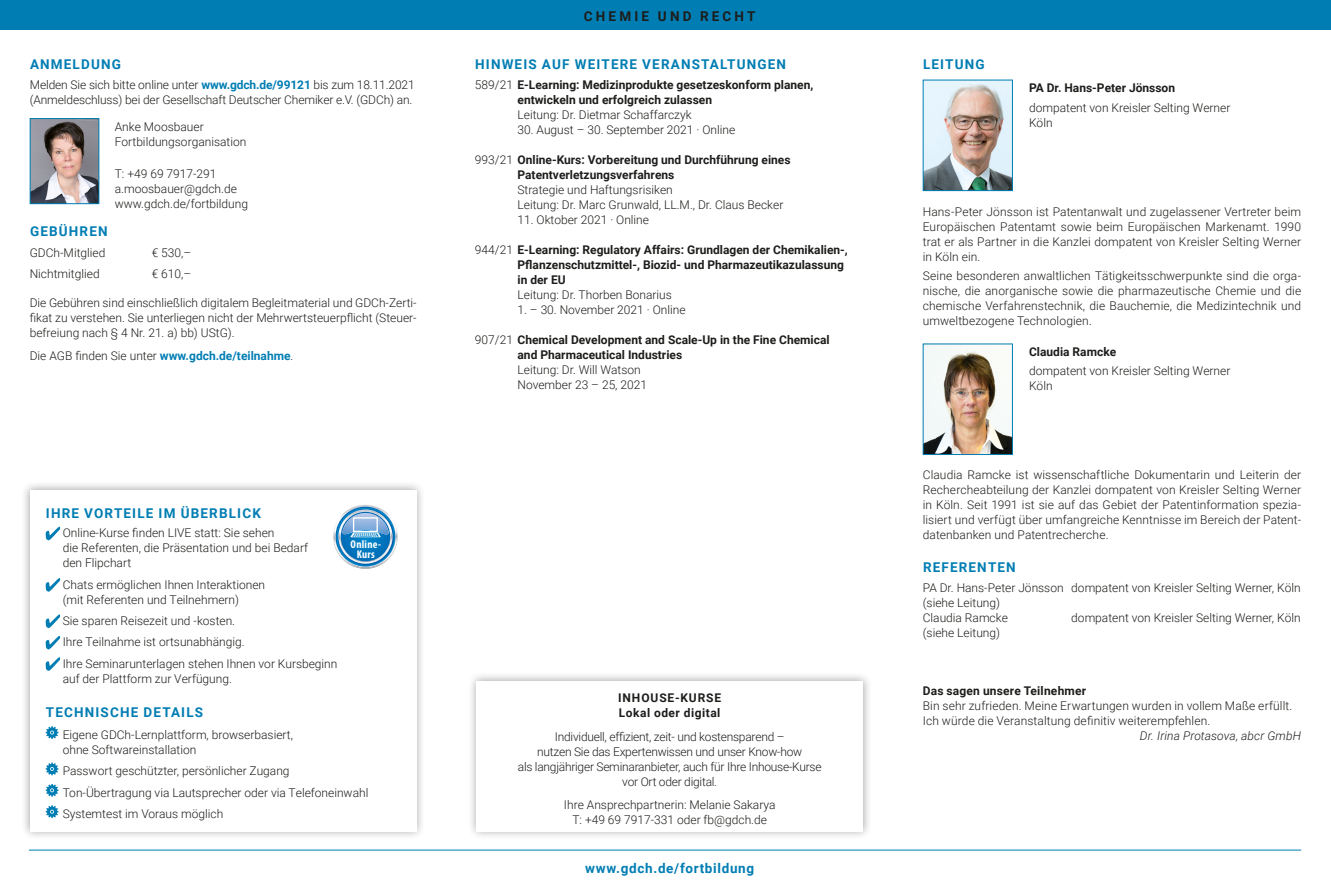
<style>
.page{position:relative;width:1331px;height:893px;background:#fff}
.page>*{position:absolute;margin:0;border:0;box-sizing:border-box;transform-origin:0 0}
.Headline{font:700 13.5px "Roboto";letter-spacing:.085em;color:#007db3}
.Headline-2{font:700 13.5px "Roboto";letter-spacing:.05em;color:#007db3}
.Kapitelüberschrift{font:700 13.5px "Roboto";letter-spacing:.235em;color:#1d1d1b}
.Body{font:300 12px/15px "Roboto";color:#1d1d1b;text-align:justify}
.Weitere_Kurse{font:700 12px/15px "Roboto";color:#1d1d1b}
.Body_Ziel_Inhalt_Ein{font:300 12px/15px "Roboto";color:#1d1d1b}
.Weitere_Kurse-2{font:300 12px "Roboto";color:#1d1d1b}
.Body-2{font:300 12px/15px "Roboto";letter-spacing:-.02em;color:#1d1d1b;text-align:center}
.Body_Adresse{font:300 12px/15px "Roboto";color:#1d1d1b}
.Body_Adresse_Namen{font:700 12px "Roboto";color:#1d1d1b}
.Headline-3{font:700 12px/15px "Roboto";letter-spacing:.04em;color:#1d1d1b}
.Body-3{font:italic 300 12px "Roboto";letter-spacing:.01em;color:#1d1d1b}
._05_Body{font:700 12px "Roboto";letter-spacing:.015em;color:#1d1d1b}
.t1{font:700 condensed 11.25px/9.6px "Myriad Pro";letter-spacing:.025em;color:#fff;text-align:center}
.s1{font-weight:700;color:#007db3}
.s2{font-weight:300}
</style>
<div class="page">
<hr style="left:29px;top:850px;width:1272px;height:1px;background:#007db3">
<div style="left:0;top:0;width:1331px;height:30px;background:#007db3"></div>
<img style="left:32px;top:120px;width:65px;height:82px">
<div style="left:30px;top:118px;width:69px;height:86px;border:1px solid #007db3"></div>
<div style="left:467px;top:672px;width:405px;height:168px;background:#1d1d1b;opacity:.4"></div>
<div style="left:476px;top:681px;width:387px;height:150px;background:#fff"></div>
<div style="left:21px;top:481px;width:405px;height:359px;background:#1d1d1b;opacity:.4"></div>
<div style="left:30px;top:490px;width:387px;height:341px;background:#fff"></div>
<svg style="left:333px;top:505px;width:65px;height:64px"></svg>
<svg style="left:46px;top:527px;width:14px;height:13px"></svg>
<svg style="left:46px;top:578px;width:14px;height:14px"></svg>
<svg style="left:46px;top:614px;width:14px;height:14px"></svg>
<svg style="left:46px;top:636px;width:14px;height:13px"></svg>
<svg style="left:46px;top:657px;width:14px;height:14px"></svg>
<svg style="left:46px;top:726px;width:12px;height:13px"></svg>
<svg style="left:46px;top:762px;width:12px;height:13px"></svg>
<svg style="left:46px;top:784px;width:12px;height:13px"></svg>
<svg style="left:46px;top:805px;width:12px;height:13px"></svg>
<img style="left:925px;top:82px;width:86px;height:107px">
<div style="left:923px;top:80px;width:90px;height:111px;border:1px solid #007db3"></div>
<img style="left:925px;top:346px;width:86px;height:107px">
<div style="left:923px;top:344px;width:90px;height:111px;border:1px solid #007db3"></div>
<p class="Headline" style="left:30px;top:55px;width:92px">ANMELDUNG</p>
<p class="Body" style="left:30px;top:76px;width:386px">Melden Sie sich bitte online unter <span class="s1">www.gdch.de/99121</span> bis zum 18.11.2021 (Anmeldeschluss) bei der Gesellschaft Deutscher Chemiker e.V. (GDCh) an.</p>
<p class="Body" style="left:115px;top:119px;width:90px">Anke Moosbauer</p>
<p class="Body" style="left:115px;top:134px;width:133px">Fortbildungsorganisation</p>
<p class="Body" style="left:115px;top:165px;width:103px">T: +49 69 7917-291</p>
<p class="Body" style="left:115px;top:180px;width:124px">a.moosbauer@gdch.de</p>
<p class="Body" style="left:115px;top:195px;width:135px">www.gdch.de/fortbildung</p>
<p class="Headline" style="left:30px;top:222px;width:79px">GEBÜHREN</p>
<p class="Body" style="left:30px;top:245px;width:77px">GDCh-Mitglied</p>
<p class="Body" style="left:152px;top:245px;width:41px">€ 530,–</p>
<p class="Body" style="left:30px;top:266px;width:71px">Nichtmitglied</p>
<p class="Body" style="left:152px;top:266px;width:41px">€ 610,–</p>
<p class="Body" style="left:30px;top:294px;width:388px">Die Gebühren sind einschließlich digitalem Begleitmaterial und GDCh-Zerti&shy;fikat zu verstehen. Sie unterliegen nicht der Mehrwertsteuerpflicht (Steuer&shy;befreiung nach § 4 Nr. 21. a) bb) UStG).</p>
<p class="Body" style="left:30px;top:348px;width:265px">Die AGB finden Sie unter <span class="s1">www.gdch.de/teilnahme</span>.</p>
<p class="Headline" style="left:46px;top:504px;width:216px">IHRE VORTEILE IM ÜBERBLICK</p>
<p class="Body_Ziel_Inhalt_Ein" style="left:63px;top:525px;width:247px">Online-Kurse finden LIVE statt: Sie sehen<br>die Referenten, die Präsentation und bei Bedarf den Flipchart</p>
<p class="Body_Ziel_Inhalt_Ein" style="left:63px;top:576px;width:204px">Chats ermöglichen Ihnen Interaktionen (mit Referenten und Teilnehmern)</p>
<p class="Body_Ziel_Inhalt_Ein" style="left:63px;top:613px;width:174px">Sie sparen Reisezeit und -kosten.</p>
<p class="Body_Ziel_Inhalt_Ein" style="left:63px;top:634px;width:184px">Ihre Teilnahme ist ortsunabhängig.</p>
<p class="Body_Ziel_Inhalt_Ein" style="left:63px;top:656px;width:276px">Ihre Seminarunterlagen stehen Ihnen vor Kursbeginn auf der Plattform zur Verfügung.</p>
<p class="Headline" style="left:46px;top:703px;width:159px">TECHNISCHE DETAILS</p>
<p class="Body" style="left:63px;top:727px;width:232px">Eigene GDCh-Lernplattform, browserbasiert, ohne Softwareinstallation</p>
<p class="Body" style="left:63px;top:763px;width:228px">Passwort geschützter, persönlicher Zugang</p>
<p class="Body" style="left:63px;top:784px;width:307px">Ton-Übertragung via Lautsprecher oder via Telefoneinwahl</p>
<p class="Body" style="left:63px;top:806px;width:162px">Systemtest im Voraus möglich</p>
<p class="t1" style="left:351px;top:539px;width:32px">Online-<br>Kurs</p>
<p class="Kapitelüberschrift" style="left:584px;top:7px;width:173px">CHEMIE UND RECHT</p>
<p class="Headline" style="left:475px;top:55px;width:312px">HINWEIS AUF WEITERE VERANSTALTUNGEN</p>
<p class="Weitere_Kurse" style="left:517px;top:76px;width:297px;text-indent:-43px"><span class="s2">589/21</span> E-Learning: Medizinprodukte gesetzeskonform planen, entwickeln und erfolgreich zulassen</p>
<p class="Weitere_Kurse-2" style="left:517px;top:106px;width:176px">Leitung: Dr. Dietmar Schaffarczyk</p>
<p class="Weitere_Kurse-2" style="left:517px;top:121px;width:219px">30. August – 30. September 2021 · Online</p>
<p class="Weitere_Kurse" style="left:517px;top:151px;width:275px;text-indent:-43px"><span class="s2">993/21</span> Online-Kurs: Vorbereitung und Durchführung eines<br>Patentverletzungsverfahrens</p>
<p class="Weitere_Kurse-2" style="left:517px;top:181px;width:157px">Strategie und Haftungsrisiken</p>
<p class="Weitere_Kurse-2" style="left:517px;top:196px;width:267px">Leitung: Dr. Marc Grunwald, LL.M., Dr. Claus Becker</p>
<p class="Weitere_Kurse-2" style="left:517px;top:211px;width:133px">11. Oktober 2021 · Online</p>
<p class="Weitere_Kurse" style="left:517px;top:241px;width:332px;text-indent:-43px"><span class="s2">944/21</span> E-Learning: Regulatory Affairs: Grundlagen der Chemikalien-,<br>Pflanzenschutzmittel-, Biozid- und Pharmazeutikazulassung in der EU</p>
<p class="Weitere_Kurse-2" style="left:517px;top:286px;width:156px">Leitung: Dr. Thorben Bonarius</p>
<p class="Weitere_Kurse-2" style="left:517px;top:301px;width:170px">1. – 30. November 2021 · Online</p>
<p class="Weitere_Kurse" style="left:517px;top:331px;width:314px;text-indent:-43px"><span class="s2">907/21</span> Chemical Development and Scale-Up in the Fine Chemical and Pharmaceutical Industries</p>
<p class="Weitere_Kurse-2" style="left:517px;top:361px;width:125px">Leitung: Dr. Will Watson</p>
<p class="Weitere_Kurse-2" style="left:517px;top:376px;width:131px">November 23 – 25, 2021</p>
<p class="Headline-3" style="left:618px;top:690px;width:105px">INHOUSE-KURSE<br>Lokal oder digital</p>
<p class="Body-2" style="left:518px;top:728px;width:305px">Individuell, effizient, zeit- und kostensparend –<br>nutzen Sie das Expertenwissen und unser Know-how<br>als langjähriger Seminaranbieter, auch für Ihre Inhouse-Kurse vor Ort oder digital.</p>
<p class="Body" style="left:564px;top:797px;width:213px">Ihre Ansprechpartnerin: Melanie Sakarya</p>
<p class="Body" style="left:572px;top:812px;width:196px">T: +49 69 7917-331 oder fb@gdch.de</p>
<p class="Headline-2" style="left:585px;top:859px;width:170px">www.gdch.de/fortbildung</p>
<p class="Headline" style="left:923px;top:55px;width:63px">LEITUNG</p>
<p class="Body_Adresse_Namen" style="left:1029px;top:80px;width:148px">PA Dr. Hans-Peter Jönsson</p>
<p class="Body_Adresse" style="left:1029px;top:99px;width:203px">dompatent von Kreisler Selting Werner<br>Köln</p>
<p class="Body" style="left:923px;top:203px;width:380px">Hans-Peter Jönsson ist Patentanwalt und zugelassener Vertreter beim Europäischen Patentamt sowie beim Europäischen Markenamt. 1990 trat er als Partner in die Kanzlei dompatent von Kreisler Selting Werner in Köln ein.</p>
<p class="Body" style="left:923px;top:268px;width:380px">Seine besonderen anwaltlichen Tätigkeitsschwerpunkte sind die orga&shy;nische, die anorganische sowie die pharmazeutische Chemie und die chemische Verfahrenstechnik, die Bauchemie, die Medizintechnik und umweltbezogene Technologien.</p>
<p class="Body_Adresse_Namen" style="left:1029px;top:343px;width:89px">Claudia Ramcke</p>
<p class="Body_Adresse" style="left:1029px;top:363px;width:203px">dompatent von Kreisler Selting Werner<br>Köln</p>
<p class="Body" style="left:923px;top:467px;width:380px">Claudia Ramcke ist wissenschaftliche Dokumentarin und Leiterin der Rechercheabteilung der Kanzlei dompatent von Kreisler Selting Werner in Köln. Seit 1991 ist sie auf das Gebiet der Patentinformation spezia&shy;lisiert und verfügt über umfangreiche Kenntnisse im Bereich der Patent&shy;datenbanken und Patentrecherche.</p>
<p class="Headline" style="left:923px;top:558px;width:94px">REFERENTEN</p>
<p class="Body" style="left:923px;top:579px;width:379px">PA Dr. Hans-Peter Jönsson dompatent von Kreisler Selting Werner, Köln</p>
<p class="Body" style="left:923px;top:594px;width:79px">(siehe Leitung)</p>
<p class="Body" style="left:923px;top:609px;width:87px">Claudia Ramcke</p>
<p class="Body" style="left:1071px;top:609px;width:231px">dompatent von Kreisler Selting Werner, Köln</p>
<p class="Body" style="left:923px;top:624px;width:79px">(siehe Leitung)</p>
<p class="_05_Body" style="left:923px;top:683px;width:165px">Das sagen unsere Teilnehmer</p>
<p class="Body" style="left:923px;top:698px;width:371px">Bin sehr zufrieden. Meine Erwartungen wurden in vollem Maße erfüllt.<br>Ich würde die Veranstaltung definitiv weiterempfehlen.</p>
<p class="Body-3" style="left:1140px;top:728px;width:163px">Dr. Irina Protasova, abcr GmbH</p>
</div>
